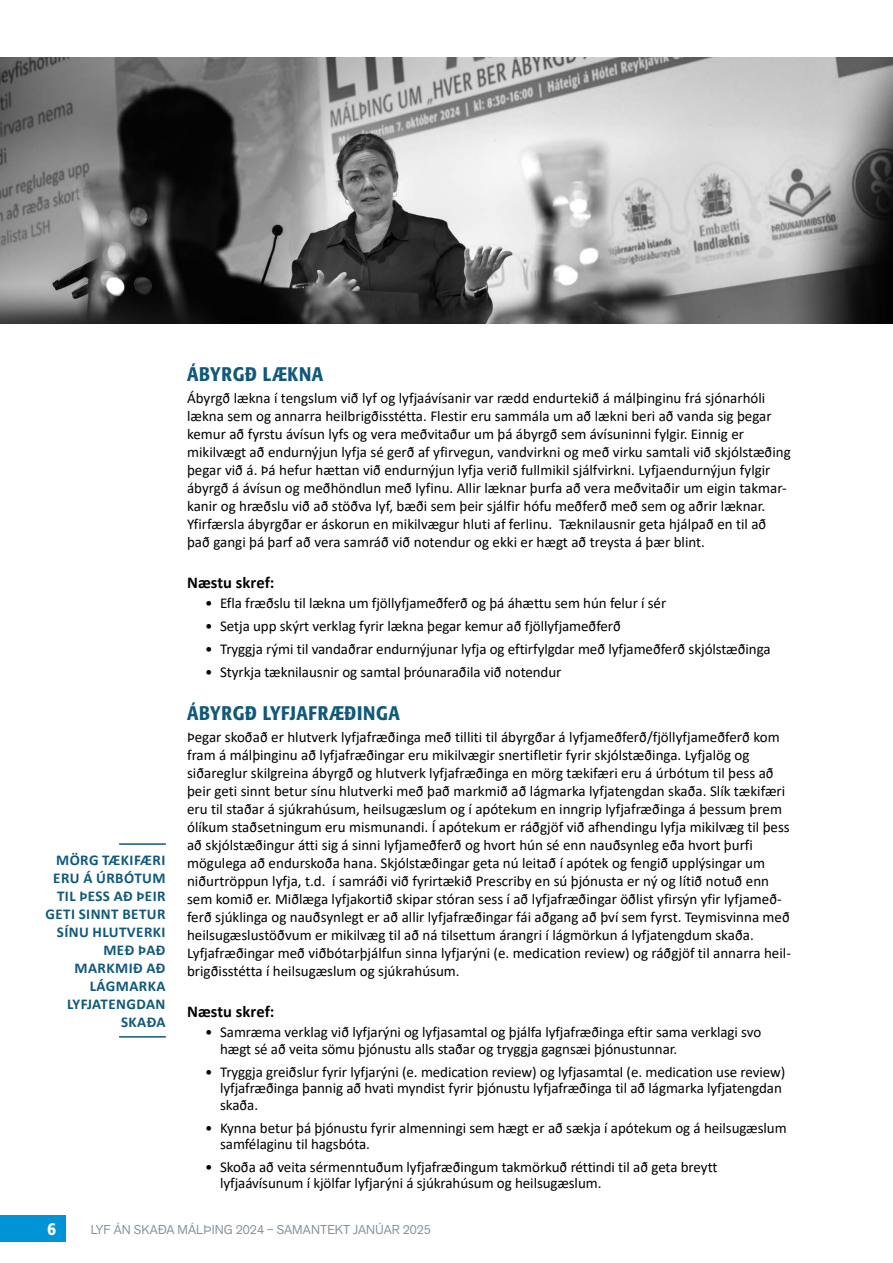
<style>
.page{position:relative;width:893px;height:1263px;background:#fff}
.page>*{position:absolute;margin:0;border:0;box-sizing:border-box;transform-origin:0 0}
.t1{font:500 condensed 19.5px "Formata";letter-spacing:.03em;color:#10597b}
.t2{font:500 condensed 18px "Formata";color:#fff}
.t3{font:700 16.5px "Calibri";letter-spacing:.005em;color:#000}
.t4{font:15px/18px "Calibri";color:#000}
.t5{font:700 15px/18px "Calibri";letter-spacing:.03em;color:#10597b;text-align:right}
.t6{font:12.75px "Akzid Grtsk Next";letter-spacing:.01em;color:#839199}
</style>
<div class="page">
<div style="left:0;top:1215px;width:65px;height:27px;background:#0093d5"></div>
<hr style="left:119px;top:843px;width:47px;height:2px;background:#10597b">
<hr style="left:119px;top:1036px;width:47px;height:1px;background:#10597b">
<img style="left:0;top:57px;width:893px;height:267px">
<p class="t5" style="left:45px;top:851px;width:122px">MÖRG TÆKIFÆRI<br>ERU Á ÚRBÓTUM<br>TIL ÞESS AÐ ÞEIR<br>GETI SINNT BETUR<br>SÍNU HLUTVERKI<br>MEÐ ÞAÐ<br>MARKMIÐ AÐ<br>LÁGMARKA<br>LYFJATENGDAN<br>SKAÐA</p>
<h1 class="t1" style="left:187px;top:362px;width:138px">ÁBYRGÐ LÆKNA</h1>
<p class="t4" style="left:187px;top:389px;width:605px">Ábyrgð lækna í tengslum við lyf og lyfjaávísanir var rædd endurtekið á málþinginu frá sjónarhóli lækna sem og annarra heilbrigðisstétta. Flestir eru sammála um að lækni beri að vanda sig þegar kemur að fyrstu ávísun lyfs og vera meðvitaður um þá ábyrgð sem ávísuninni fylgir. Einnig er mikilvægt að endurnýjun lyfja sé gerð af yfirvegun, vandvirkni og með virku samtali við skjólstæðing þegar við á. Þá hefur hættan við endurnýjun lyfja verið fullmikil sjálfvirkni. Lyfjaendurnýjun fylgir ábyrgð á ávísun og meðhöndlun með lyfinu. Allir læknar þurfa að vera meðvitaðir um eigin takmar&shy;kanir og hræðslu við að stöðva lyf, bæði sem þeir sjálfir hófu meðferð með sem og aðrir læknar.<br>Yfirfærsla ábyrgðar er áskorun en mikilvægur hluti af ferlinu. Tæknilausnir geta hjálpað en til að það gangi þá þarf að vera samráð við notendur og ekki er hægt að treysta á þær blint.</p>
<p class="t3" style="left:187px;top:570px;width:89px">Næstu skref:</p>
<p class="t4" style="left:205px;top:594px;width:463px">• Efla fræðslu til lækna um fjöllyfjameðferð og þá áhættu sem hún felur í sér</p>
<p class="t4" style="left:205px;top:617px;width:417px">• Setja upp skýrt verklag fyrir lækna þegar kemur að fjöllyfjameðferð</p>
<p class="t4" style="left:205px;top:640px;width:567px">• Tryggja rými til vandaðrar endurnýjunar lyfja og eftirfylgdar með lyfjameðferð skjólstæðinga</p>
<p class="t4" style="left:205px;top:663px;width:358px">• Styrkja tæknilausnir og samtal þróunaraðila við notendur</p>
<h1 class="t1" style="left:187px;top:701px;width:214px">ÁBYRGÐ LYFJAFRÆÐINGA</h1>
<p class="t4" style="left:187px;top:728px;width:605px">Þegar skoðað er hlutverk lyfjafræðinga með tilliti til ábyrgðar á lyfjameðferð/fjöllyfjameðferð kom fram á málþinginu að lyfjafræðingar eru mikilvægir snertifletir fyrir skjólstæðinga. Lyfjalög og siðareglur skilgreina ábyrgð og hlutverk lyfjafræðinga en mörg tækifæri eru á úrbótum til þess að þeir geti sinnt betur sínu hlutverki með það markmið að lágmarka lyfjatengdan skaða. Slík tækifæri eru til staðar á sjúkrahúsum, heilsugæslum og í apótekum en inngrip lyfjafræðinga á þessum þrem ólíkum staðsetningum eru mismunandi. Í apótekum er ráðgjöf við afhendingu lyfja mikilvæg til þess að skjólstæðingur átti sig á sinni lyfjameðferð og hvort hún sé enn nauðsynleg eða hvort þurfi mögulega að endurskoða hana. Skjólstæðingar geta nú leitað í apótek og fengið upplýsingar um niðurtröppun lyfja, t.d. í samráði við fyrirtækið Prescriby en sú þjónusta er ný og lítið notuð enn sem komið er. Miðlæga lyfjakortið skipar stóran sess í að lyfjafræðingar öðlist yfirsýn yfir lyfja með&shy;ferð sjúklinga og nauðsynlegt er að allir lyfjafræðingar fái aðgang að því sem fyrst. Teymisvinna með heilsugæslustöðvum er mikilvæg til að ná tilsettum árangri í lágmörkun á lyfjatengdum skaða.<br>Lyfjafræðingar með viðbótarþjálfun sinna lyfjarýni (e. medication review) og ráðgjöf til annarra heil&shy;brigðisstétta í heilsugæslum og sjúkrahúsum.</p>
<p class="t3" style="left:187px;top:999px;width:89px">Næstu skref:</p>
<p class="t4" style="left:220px;top:1024px;width:543px;line-height:16.5px;text-indent:-15px">• Samræma verklag við lyfjarýni og lyfjasamtal og þjálfa lyfjafræðinga eftir sama verklagi svo hægt sé að veita sömu þjónustu alls staðar og tryggja gagnsæi þjónustunnar.</p>
<p class="t4" style="left:220px;top:1063px;width:567px;line-height:16.5px;text-indent:-15px">• Tryggja greiðslur fyrir lyfjarýni (e. medication review) og lyfjasamtal (e. medication use review) lyfjafræðinga þannig að hvati myndist fyrir þjónustu lyfjafræðinga til að lágmarka lyfjatengdan skaða.</p>
<p class="t4" style="left:220px;top:1119px;width:568px;line-height:16.5px;text-indent:-15px">• Kynna betur þá þjónustu fyrir almenningi sem hægt er að sækja í apótekum og á heilsugæslum samfélaginu til hagsbóta.</p>
<p class="t4" style="left:220px;top:1158px;width:499px;line-height:16.5px;text-indent:-15px">• Skoða að veita sérmenntuðum lyfjafræðingum takmörkuð réttindi til að geta breytt lyfjaávísunum í kjölfar lyfjarýni á sjúkrahúsum og heilsugæslum.</p>
<p class="t2" style="left:48px;top:1218px;width:10px">6</p>
<p class="t6" style="left:91px;top:1221px;width:342px">LYF ÁN SKAÐA MÁLÞING 2024 – SAMANTEKT JANÚAR 2025</p>
</div>
